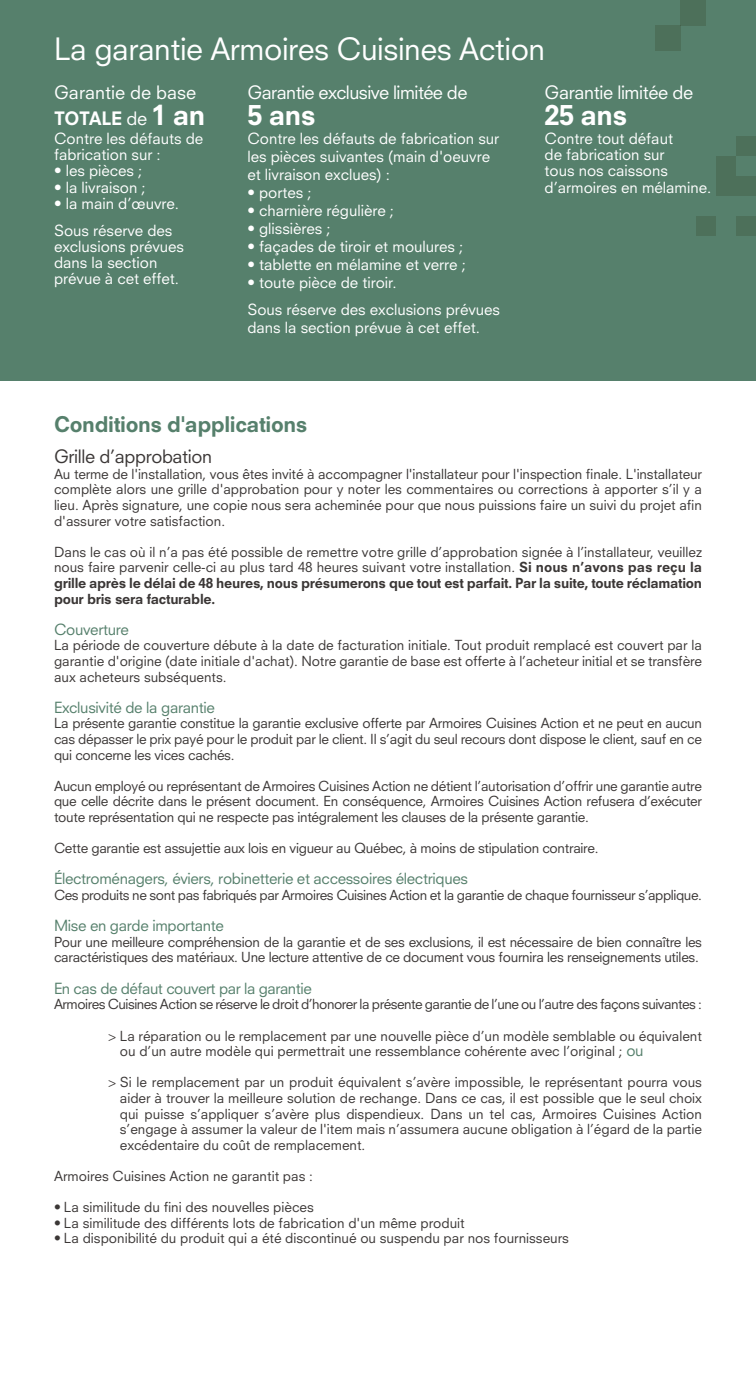
<style>
.page{position:relative;width:756px;height:1391px;background:#fff}
.page>*{position:absolute;margin:0;border:0;box-sizing:border-box;transform-origin:0 0}
.t1{font:30px "Neuzeit SLT Std";letter-spacing:-.015em;color:#fff}
.t2{font:800 27px "Neuzeit SLT Std";letter-spacing:-.02em;color:#fff}
.t3{font:800 21px "Neuzeit SLT Std";letter-spacing:-.02em;color:#56806c}
.t4{font:18px "Neuzeit SLT Std";letter-spacing:-.02em;color:#fff}
.t5{font:18px/25.5px "Neuzeit SLT Std";color:#fff}
.t6{font:18px "Neuzeit SLT Std";letter-spacing:-.02em;color:#3b3736}
.t7{font:15px/16.2px "Neuzeit SLT Std";color:#fff}
.t8{font:15px "Neuzeit SLT Std";letter-spacing:-.02em;color:#56806c}
.t9{font:13.5px/15.6px "Neuzeit SLT Std";letter-spacing:-.02em;color:#3b3736;text-align:justify}
.t10{font:13.5px/15.6px "Neuzeit SLT Std";color:#3b3736}
.s1{font-weight:800}
.s2{font-weight:800;font-size:27px}
.s3{font-size:15px;color:#56806c}
</style>
<div class="page">
<div style="left:0;top:0;width:756px;height:380px;background:#56806c"></div>
<div style="left:736px;top:216px;width:20px;height:20px;background:#4d705a"></div>
<div style="left:736px;top:136px;width:20px;height:20px;background:#4d705a"></div>
<div style="left:696px;top:216px;width:20px;height:20px;background:#4d705a"></div>
<div style="left:716px;top:176px;width:20px;height:20px;background:#4d705a"></div>
<div style="left:716px;top:156px;width:20px;height:20px;background:#4d705a"></div>
<div style="left:656px;top:25px;width:25px;height:25px;background:#4d705a"></div>
<div style="left:681px;top:0;width:25px;height:25px;background:#4d705a"></div>
<div style="left:736px;top:176px;width:20px;height:20px;background:#4d705a"></div>
<h1 class="t1" style="left:54px;top:31px;width:493px">La garantie Armoires Cuisines Action</h1>
<h3 class="t4" style="left:247px;top:81px;width:221px">Garantie exclusive limitée de</h3>
<h2 class="t2" style="left:247px;top:98px;width:70px">5 ans</h2>
<p class="t7" style="left:247px;top:129px;width:253px;line-height:18px">Contre les défauts de fabrication sur les pièces suivantes (main d'oeuvre et livraison exclues) :</p>
<p class="t7" style="left:247px;top:184px;width:66px">• portes ;</p>
<p class="t7" style="left:247px;top:202px;width:148px">• charnière régulière ;</p>
<p class="t7" style="left:247px;top:220px;width:85px">• glissières ;</p>
<p class="t7" style="left:247px;top:238px;width:217px">• façades de tiroir et moulures ;</p>
<p class="t7" style="left:247px;top:256px;width:220px">• tablette en mélamine et verre ;</p>
<p class="t7" style="left:247px;top:269px;width:254px;line-height:27px">• toute pièce de tiroir.<br>Sous réserve des exclusions prévues</p>
<p class="t7" style="left:247px;top:319px;width:234px">dans la section prévue à cet effet.</p>
<h3 class="t5" style="left:54px;top:80px;width:153px">Garantie de base<br><span class="s1">TOTALE</span> de <span class="s2">1 an</span></h3>
<p class="t7" style="left:54px;top:130px;width:151px">Contre les défauts de fabrication sur :</p>
<p class="t7" style="left:54px;top:163px;width:90px">• les pièces ;</p>
<p class="t7" style="left:54px;top:179px;width:93px">• la livraison ;</p>
<p class="t7" style="left:54px;top:189px;width:127px;line-height:27px">• la main d’œuvre.<br>Sous réserve des</p>
<p class="t7" style="left:54px;top:238px;width:132px">exclusions prévues dans la section prévue à cet effet.</p>
<h3 class="t4" style="left:545px;top:81px;width:150px">Garantie limitée de</h3>
<h2 class="t2" style="left:545px;top:98px;width:84px">25 ans</h2>
<p class="t7" style="left:545px;top:130px;width:168px">Contre tout défaut<br>de fabrication sur<br>tous nos caissons d’armoires en mélamine.</p>
<h3 class="t3" style="left:54px;top:411px;width:255px">Conditions d'applications</h3>
<h3 class="t6" style="left:54px;top:445px;width:160px">Grille d’approbation</h3>
<p class="t9" style="left:54px;top:466px;width:650px">Au terme de l'installation, vous êtes invité à accompagner l'installateur pour l'inspection finale. L'installateur complète alors une grille d'approbation pour y noter les commentaires ou corrections à apporter s’il y a lieu. Après signature, une copie nous sera acheminée pour que nous puissions faire un suivi du projet afin d'assurer votre satisfaction.</p>
<p class="t9" style="left:54px;top:544px;width:650px">Dans le cas où il n’a pas été possible de remettre votre grille d’approbation signée à l’installateur, veuillez nous faire parvenir celle-ci au plus tard 48 heures suivant votre installation. <span class="s1">Si nous n’avons pas reçu la grille après le délai de 48 heures, nous présumerons que tout est parfait. Par la suite, toute réclamation pour bris sera facturable.</span></p>
<p class="t8" style="left:54px;top:620px;width:76px">Couverture</p>
<p class="t9" style="left:54px;top:637px;width:650px">La période de couverture débute à la date de facturation initiale. Tout produit remplacé est couvert par la garantie d'origine (date initiale d'achat). Notre garantie de base est offerte à l’acheteur initial et se transfère aux acheteurs subséquents.</p>
<p class="t8" style="left:54px;top:698px;width:162px">Exclusivité de la garantie</p>
<p class="t9" style="left:54px;top:715px;width:650px">La présente garantie constitue la garantie exclusive offerte par Armoires Cuisines Action et ne peut en aucun cas dépasser le prix payé pour le produit par le client. Il s’agit du seul recours dont dispose le client, sauf en ce qui concerne les vices cachés.</p>
<p class="t9" style="left:54px;top:778px;width:650px">Aucun employé ou représentant de Armoires Cuisines Action ne détient l’autorisation d’offrir une garantie autre que celle décrite dans le présent document. En conséquence, Armoires Cuisines Action refusera d’exécuter toute représentation qui ne respecte pas intégralement les clauses de la présente garantie.</p>
<p class="t9" style="left:54px;top:840px;width:546px">Cette garantie est assujettie aux lois en vigueur au Québec, à moins de stipulation contraire.</p>
<p class="t8" style="left:54px;top:869px;width:415px">Électroménagers, éviers, robinetterie et accessoires électriques</p>
<p class="t9" style="left:54px;top:887px;width:649px">Ces produits ne sont pas fabriqués par Armoires Cuisines Action et la garantie de chaque fournisseur s’applique.</p>
<p class="t8" style="left:54px;top:916px;width:171px">Mise en garde importante</p>
<p class="t9" style="left:54px;top:934px;width:650px">Pour une meilleure compréhension de la garantie et de ses exclusions, il est nécessaire de bien connaître les caractéristiques des matériaux. Une lecture attentive de ce document vous fournira les renseignements utiles.</p>
<p class="t8" style="left:54px;top:979px;width:259px">En cas de défaut couvert par la garantie</p>
<p class="t9" style="left:54px;top:996px;width:650px">Armoires Cuisines Action se réserve le droit d’honorer la présente garantie de l’une ou l’autre des façons suivantes :</p>
<p class="t10" style="left:120px;top:1027px;width:584px;text-indent:-12px">&gt; La réparation ou le remplacement par une nouvelle pièce d’un modèle semblable ou équivalent ou d’un autre modèle qui permettrait une ressemblance cohérente avec l’original ; <span class="s3">ou</span></p>
<p class="t9" style="left:120px;top:1074px;width:584px;text-indent:-12px">&gt; Si le remplacement par un produit équivalent s’avère impossible, le représentant pourra vous aider à trouver la meilleure solution de rechange. Dans ce cas, il est possible que le seul choix qui puisse s’appliquer s’avère plus dispendieux. Dans un tel cas, Armoires Cuisines Action s’engage à assumer la valeur de l'item mais n’assumera aucune obligation à l’égard de la partie excédentaire du coût de remplacement.</p>
<p class="t10" style="left:54px;top:1168px;width:260px">Armoires Cuisines Action ne garantit pas :</p>
<p class="t10" style="left:54px;top:1199px;width:261px">• La similitude du fini des nouvelles pièces</p>
<p class="t10" style="left:54px;top:1214px;width:412px">• La similitude des différents lots de fabrication d'un même produit</p>
<p class="t10" style="left:54px;top:1230px;width:517px">• La disponibilité du produit qui a été discontinué ou suspendu par nos fournisseurs</p>
</div>
